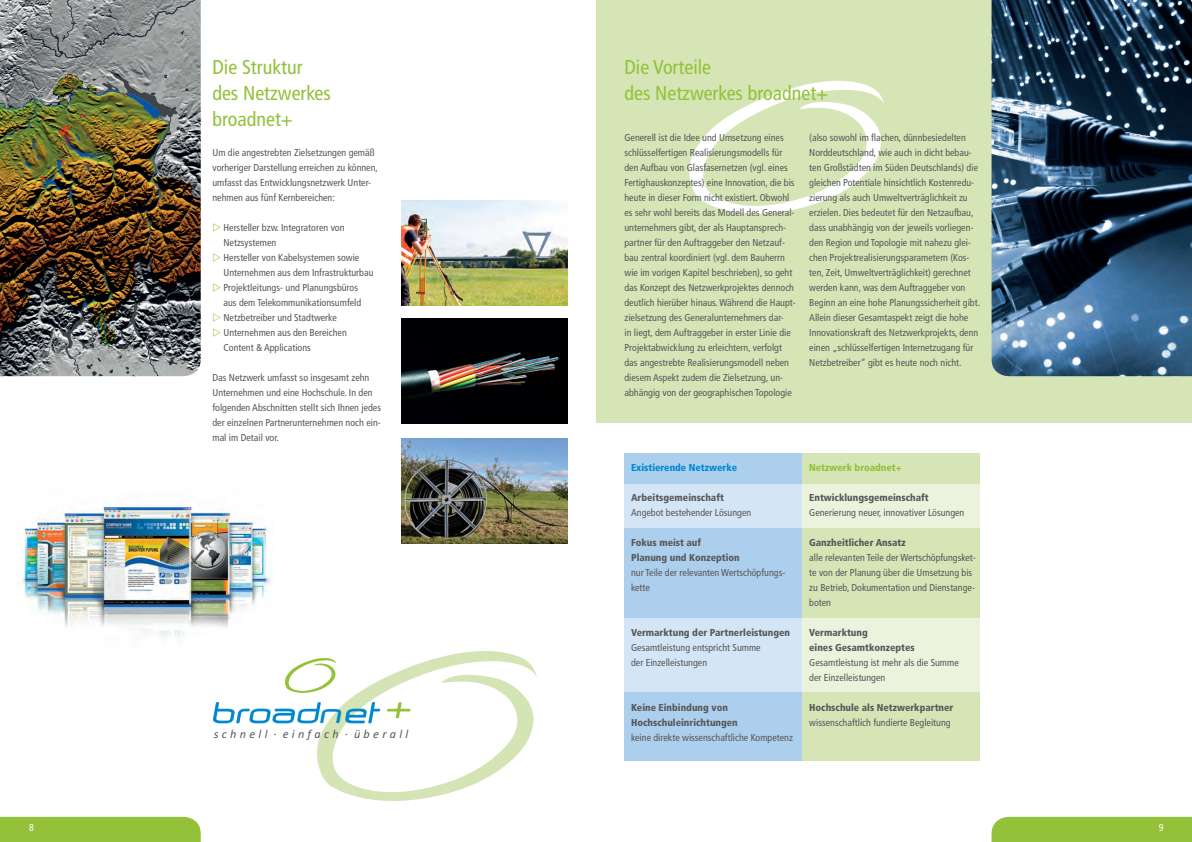
<style>
.page{position:relative;width:1192px;height:842px;background:#fff}
.page>*{position:absolute;margin:0;border:0;box-sizing:border-box;transform-origin:0 0}
.t1{font:italic 30px "Neuropol";color:#0089cf}
.t2{font:condensed 20px/26px "Frutiger LT Std";color:#93c139}
.t3{font:italic 12.2px "Calibri";letter-spacing:.27em;color:#57585a}
.t4{font:condensed 10px/15px "Frutiger LT Std";color:#57585a}
.t5{font:900 condensed 10px/15px "Frutiger LT Std";color:#57585a}
.t6{font:900 condensed 10px "Frutiger LT Std";color:#0089cf}
.t7{font:900 condensed 10px "Frutiger LT Std";color:#93c139}
.t8{font:condensed 10px "Frutiger LT Std";color:#fff}
</style>
<div class="page">
<div style="left:596px;top:0;width:596px;height:423px;background:#d5e5b5"></div>
<svg style="left:689px;top:80px;width:195px;height:134px"></svg>
<div style="left:802px;top:452px;width:178px;height:308px;background:#ecf3dd"></div>
<div style="left:624px;top:452px;width:178px;height:308px;background:#d4e6f6"></div>
<div style="left:802px;top:452px;width:178px;height:31px;background:#d5e5b5"></div>
<div style="left:624px;top:452px;width:178px;height:31px;background:#accfed"></div>
<div style="left:802px;top:692px;width:178px;height:68px;background:#d5e5b5"></div>
<div style="left:624px;top:692px;width:178px;height:68px;background:#accfed"></div>
<div style="left:802px;top:528px;width:178px;height:89px;background:#d5e5b5"></div>
<div style="left:624px;top:528px;width:178px;height:89px;background:#accfed"></div>
<img style="left:0;top:0;width:201px;height:376px">
<img style="left:991px;top:0;width:201px;height:376px">
<img style="left:22px;top:505px;width:249px;height:132px">
<svg style="left:213px;top:651px;width:324px;height:150px"></svg>
<img style="left:401px;top:200px;width:167px;height:105px">
<img style="left:401px;top:438px;width:167px;height:105px">
<img style="left:401px;top:318px;width:167px;height:105px">
<div style="left:0;top:816px;width:201px;height:26px;background:#93c139"></div>
<div style="left:991px;top:816px;width:201px;height:26px;background:#93c139"></div>
<h2 class="t2" style="left:212px;top:54px;width:120px">Die Struktur des Netzwerkes broadnet+</h2>
<p class="t4" style="left:212px;top:145px;width:167px">Um die angestrebten Zielsetzungen gemäß vorheriger Darstellung erreichen zu können, umfasst das Entwicklungsnetzwerk Unter&shy;nehmen aus fünf Kernbereichen:</p>
<p class="t4" style="left:223px;top:220px;width:151px">Hersteller bzw. Integratoren von<br>Netzsystemen<br>Hersteller von Kabelsystemen sowie<br>Unternehmen aus dem Infrastrukturbau<br>Projektleitungs- und Planungsbüros aus dem Telekommunikationsumfeld<br>Netzbetreiber und Stadtwerke<br>Unternehmen aus den Bereichen<br>Content &amp; Applications</p>
<p class="t4" style="left:212px;top:370px;width:170px">Das Netzwerk umfasst so insgesamt zehn Unternehmen und eine Hochschule. In den folgenden Abschnitten stellt sich Ihnen jedes der einzelnen Partnerunternehmen noch ein&shy;mal im Detail vor.</p>
<h1 class="t1" style="left:319px;top:693px;width:31px">n</h1>
<p class="t3" style="left:214px;top:729px;width:196px">schnell · einfach · überall</p>
<h2 class="t2" style="left:624px;top:54px;width:205px">Die Vorteile<br>des Netzwerkes broadnet+</h2>
<p class="t4" style="left:624px;top:130px;width:173px">Generell ist die Idee und Umsetzung eines schlüsselfertigen Realisierungsmodells für den Aufbau von Glasfasernetzen (vgl. eines Fertighauskonzeptes) eine Innovation, die bis heute in dieser Form nicht existiert. Obwohl es sehr wohl bereits das Modell des General&shy;unternehmers gibt, der als Hauptansprech&shy;partner für den Auftraggeber den Netzauf&shy;bau zentral koordiniert (vgl. dem Bauherrn wie im vorigen Kapitel beschrieben), so geht das Konzept des Netzwerkprojektes dennoch deutlich hierüber hinaus. Während die Haupt&shy;zielsetzung des Generalunternehmers dar-<br>in liegt, dem Auftraggeber in erster Linie die Projektabwicklung zu erleichtern, verfolgt das angestrebte Realisierungsmodell neben diesem Aspekt zudem die Zielsetzung, un&shy;abhängig von der geographischen Topologie</p>
<p class="t4" style="left:809px;top:130px;width:172px">(also sowohl im flachen, dünnbesiedelten Norddeutschland, wie auch in dicht bebau&shy;ten Großstädten im Süden Deutschlands) die gleichen Potentiale hinsichtlich Kostenredu&shy;zierung als auch Umweltverträglichkeit zu erzielen. Dies bedeutet für den Netzaufbau, dass unabhängig von der jeweils vorliegen&shy;den Region und Topologie mit nahezu glei&shy;chen Projektrealisierungsparametern (Kos&shy;ten, Zeit, Umweltverträglichkeit) gerechnet werden kann, was dem Auftraggeber von Beginn an eine hohe Planungssicherheit gibt.<br>Allein dieser Gesamtaspekt zeigt die hohe Innovationskraft des Netzwerkprojekts, denn einen „schlüsselfertigen Internetzugang für Netzbetreiber“ gibt es heute noch nicht.</p>
<p class="t6" style="left:631px;top:462px;width:107px">Existierende Netzwerke</p>
<p class="t5" style="left:631px;top:490px;width:94px">Arbeitsgemeinschaft</p>
<p class="t4" style="left:631px;top:505px;width:122px">Angebot bestehender Lösungen</p>
<p class="t5" style="left:631px;top:535px;width:110px">Fokus meist auf<br>Planung und Konzeption</p>
<p class="t4" style="left:631px;top:565px;width:156px">nur Teile der relevanten Wertschöpfungs&shy;kette</p>
<p class="t5" style="left:631px;top:625px;width:160px">Vermarktung der Partnerleistungen</p>
<p class="t4" style="left:631px;top:640px;width:131px">Gesamtleistung entspricht Summe der Einzelleistungen</p>
<p class="t5" style="left:631px;top:700px;width:108px">Keine Einbindung von<br>Hochschuleinrichtungen</p>
<p class="t4" style="left:631px;top:730px;width:163px">keine direkte wissenschaftliche Kompetenz</p>
<p class="t7" style="left:809px;top:462px;width:94px">Netzwerk broadnet+</p>
<p class="t5" style="left:809px;top:490px;width:121px">Entwicklungsgemeinschaft</p>
<p class="t4" style="left:809px;top:505px;width:157px">Generierung neuer, innovativer Lösungen</p>
<p class="t5" style="left:809px;top:535px;width:98px">Ganzheitlicher Ansatz</p>
<p class="t4" style="left:809px;top:550px;width:168px">alle relevanten Teile der Wertschöpfungsket&shy;te von der Planung über die Umsetzung bis zu Betrieb, Dokumentation und Dienstange&shy;boten</p>
<p class="t5" style="left:809px;top:625px;width:107px">Vermarktung<br>eines Gesamtkonzeptes</p>
<p class="t4" style="left:809px;top:655px;width:151px">Gesamtleistung ist mehr als die Summe der Einzelleistungen</p>
<p class="t5" style="left:809px;top:700px;width:146px">Hochschule als Netzwerkpartner</p>
<p class="t4" style="left:809px;top:715px;width:143px">wissenschaftlich fundierte Begleitung</p>
<p class="t8" style="left:29px;top:822px;width:6px">8</p>
<p class="t8" style="left:1159px;top:822px;width:6px">9</p>
</div>
